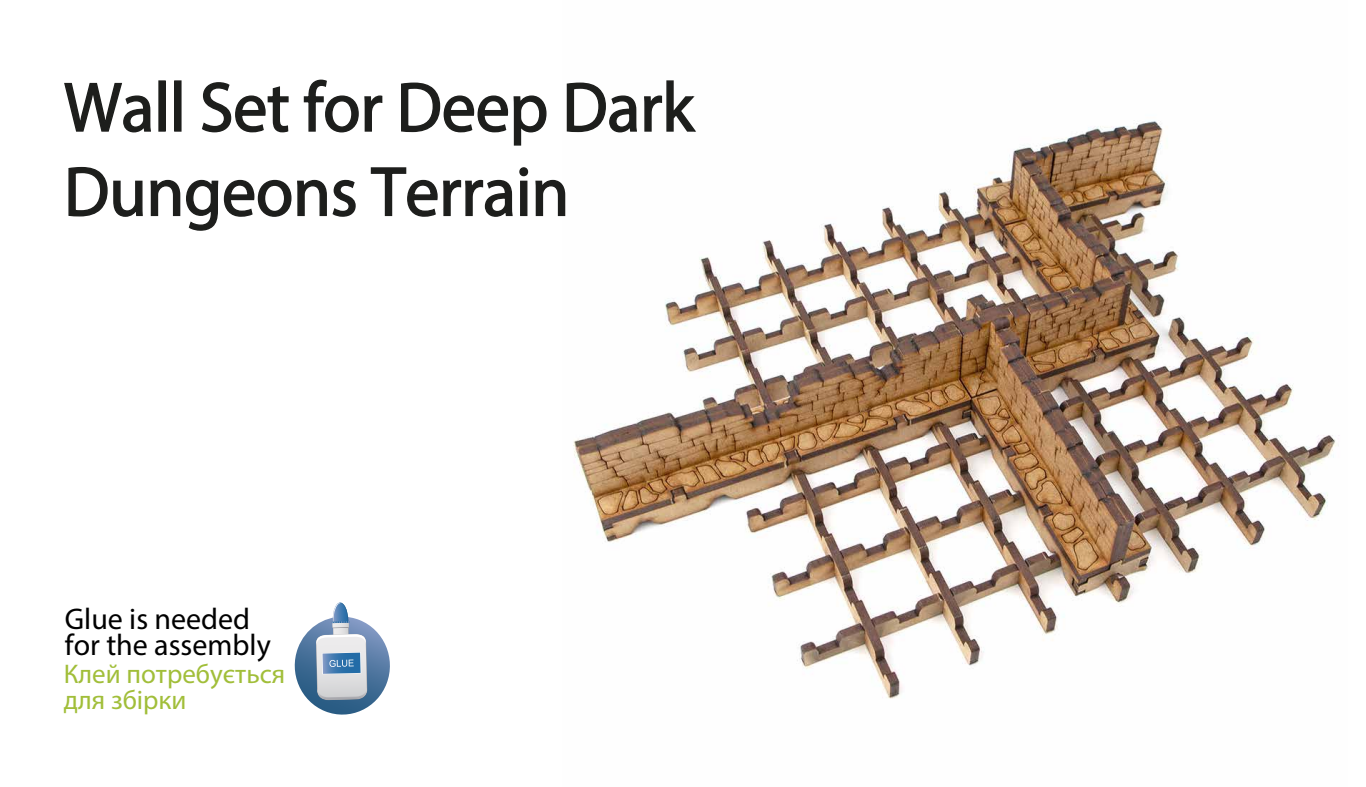
<style>
.page{position:relative;width:1366px;height:787px;background:#fff}
.page>*{position:absolute;margin:0;border:0;box-sizing:border-box;transform-origin:0 0}
.t1{font:70.3px/84.3px "Myriad Pro";letter-spacing:-.005em;color:#1d1e1c}
.t2{font:30px/26px "Myriad Pro";color:#000}
.t3{font:27px/26px "Myriad Pro";color:#a1be39}
</style>
<div class="page">
<svg style="left:294px;top:602px;width:96px;height:113px"></svg>
<img style="left:573px;top:120px;width:766px;height:579px">
<svg style="left:64px;top:82px;width:87px;height:51px"></svg>
<div style="left:158px;top:80px;width:8px;height:52px;border:1px solid #1d1e1c"></div>
<div style="left:174px;top:80px;width:8px;height:52px;border:1px solid #1d1e1c"></div>
<svg style="left:202px;top:82px;width:87px;height:51px"></svg>
<svg style="left:303px;top:79px;width:80px;height:54px"></svg>
<svg style="left:401px;top:82px;width:146px;height:64px"></svg>
<svg style="left:566px;top:80px;width:132px;height:53px"></svg>
<svg style="left:68px;top:166px;width:75px;height:51px"></svg>
<svg style="left:150px;top:179px;width:206px;height:52px"></svg>
<svg style="left:370px;top:167px;width:158px;height:50px"></svg>
<svg style="left:535px;top:179px;width:31px;height:38px"></svg>
<p class="t1" style="left:64px;top:64px;width:632px">Wall Set for Deep Dark<br>Dungeons Terrain</p>
<p class="t2" style="left:65px;top:605px;width:207px">Glue is needed for the assembly</p>
<p class="t3" style="left:64px;top:660px;width:223px">Клей потребується для збірки</p>
</div>
